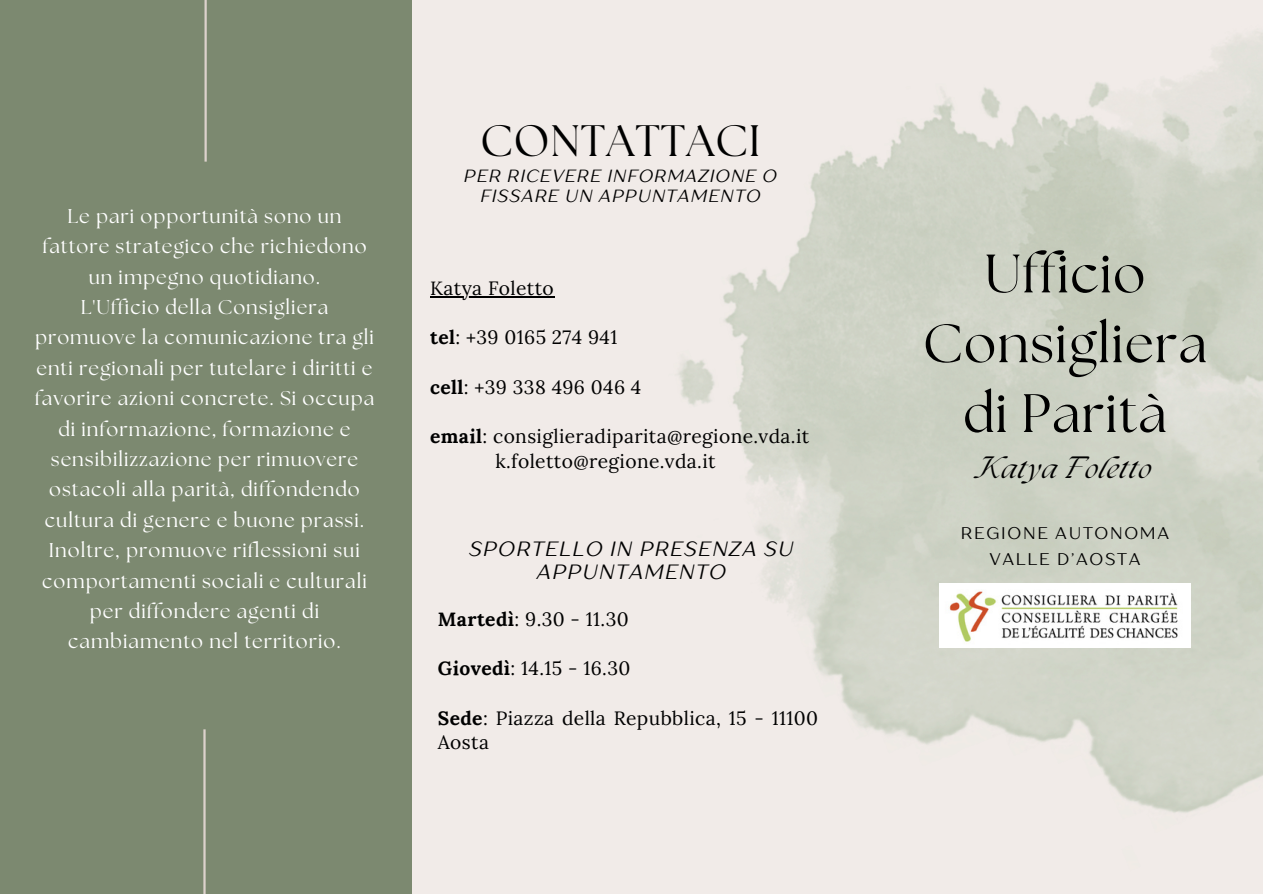
<style>
.page{position:relative;width:1263px;height:894px;background:#fff}
.page>*{position:absolute;margin:0;border:0;box-sizing:border-box;transform-origin:0 0}
.t1{font:54px/69.8px "The Seasons";letter-spacing:.02em;color:#000;text-align:center}
.t2{font:43.95px "The Seasons";letter-spacing:.02em;color:#000}
.t3{font:italic 27px "The Seasons";letter-spacing:.02em;color:#000}
.t4{font:italic 20.55px/22.5px "TT Drugs";letter-spacing:.06em;color:#000;text-align:center}
.t5{font:19.8px/30.3px "The Seasons";letter-spacing:.05em;color:#fff;text-align:center}
.t6{font:19.2px/24.8px "Lora";letter-spacing:.02em;color:#000}
.t7{font:italic 17.55px/19.2px "TT Drugs";letter-spacing:.06em;color:#000;text-align:center}
.t8{font:16.8px/26.5px "TT Drugs";letter-spacing:.1em;color:#000;text-align:center}
.s1{font-weight:700}
</style>
<div class="page">
<div style="left:0;top:0;width:1263px;height:893px;background:#7c8970"></div>
<div style="left:412px;top:0;width:851px;height:893px;background:#f1ebe8"></div>
<hr style="left:204px;top:0;width:3px;height:161px;background:#dcd2cc">
<hr style="left:203px;top:729px;width:3px;height:164px;background:#dcd2cc">
<img style="left:678px;top:33px;width:585px;height:780px">
<img style="left:939px;top:583px;width:251px;height:63px">
<hr style="left:430px;top:296px;width:124px;height:1px;background:#000">
<p class="t5" style="left:35px;top:202px;width:341px">Le pari opportunità sono un fattore strategico che richiedono un impegno quotidiano.<br>L'Ufficio della Consigliera promuove la comunicazione tra gli enti regionali per tutelare i diritti e favorire azioni concrete. Si occupa di informazione, formazione e sensibilizzazione per rimuovere ostacoli alla parità, diffondendo cultura di genere e buone prassi.<br>Inoltre, promuove riflessioni sui comportamenti sociali e culturali per diffondere agenti di cambiamento nel territorio.</p>
<p class="t2" style="left:481px;top:120px;width:281px">CONTATTACI</p>
<h2 class="t7" style="left:464px;top:166px;width:315px">PER RICEVERE INFORMAZIONE O<br>FISSARE UN APPUNTAMENTO</h2>
<h5 class="t6" style="left:430px;top:275px;width:125px">Katya Foletto</h5>
<h4 class="t6" style="left:430px;top:324px;width:189px"><span class="s1">tel</span>: +39 0165 274 941</h4>
<h4 class="t6" style="left:430px;top:374px;width:213px"><span class="s1">cell</span>: +39 338 496 046 4</h4>
<h4 class="t6" style="left:495px;top:423px;width:315px;text-indent:-65px"><span class="s1">email</span>: consiglieradiparita@regione.vda.it k.foletto@regione.vda.it</h4>
<h4 class="t4" style="left:469px;top:537px;width:326px">SPORTELLO IN PRESENZA SU<br>APPUNTAMENTO</h4>
<h3 class="t6" style="left:438px;top:606px;width:192px"><span class="s1">Martedì</span>: 9.30 - 11.30</h3>
<h4 class="t6" style="left:438px;top:655px;width:194px"><span class="s1">Giovedì</span>: 14.15 - 16.30</h4>
<h4 class="t6" style="left:438px;top:705px;width:382px"><span class="s1">Sede</span>: Piazza della Repubblica, 15 - 11100<br>Aosta</h4>
<p class="t1" style="left:923px;top:242px;width:286px">Ufficio<br>Consigliera di Parità</p>
<p class="t3" style="left:979px;top:456px;width:174px">Katya Foletto</p>
<h1 class="t8" style="left:961px;top:519px;width:210px">REGIONE AUTONOMA<br>VALLE D’AOSTA</h1>
</div>
